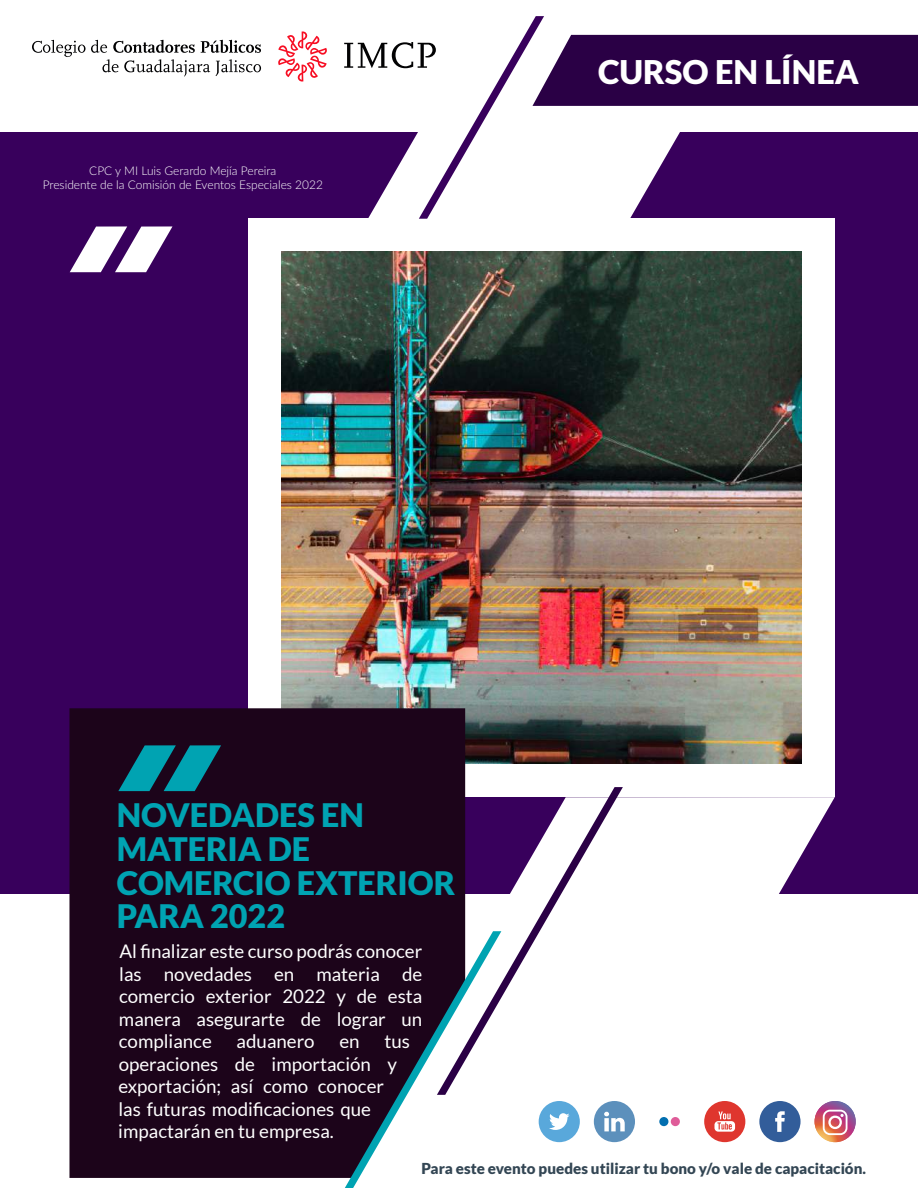
<style>
.page{position:relative;width:918px;height:1188px;background:#fff}
.page>*{position:absolute;margin:0;border:0;box-sizing:border-box;transform-origin:0 0}
.t1{font:900 32.55px "Lato";color:#fff}
.t2{font:900 32.4px/33.9px "Lato";color:#00a3b2}
.t3{font:18.75px/22.5px "Lato";color:#fff;text-align:justify}
.t4{font:900 15.15px "Lato";color:#334654}
.t5{font:300 12px/14.4px "Lato";color:#fff;text-align:center}
</style>
<div class="page">
<div style="left:0;top:133px;width:918px;height:761px;background:#38005c"></div>
<div style="left:249px;top:219px;width:586px;height:578px;background:#fff"></div>
<svg style="left:623px;top:797px;width:212px;height:97px;background:#e4dce8"></svg>
<img style="left:282px;top:252px;width:520px;height:512px">
<svg style="left:465px;top:787px;width:158px;height:211px"></svg>
<div style="left:69px;top:708px;width:396px;height:470px;background:#1c041a"></div>
<svg style="left:118px;top:745px;width:103px;height:46px;background:#0b6374"></svg>
<svg style="left:70px;top:226px;width:102px;height:46px"></svg>
<svg style="left:345px;top:931px;width:156px;height:257px"></svg>
<svg style="left:278px;top:31px;width:49px;height:51px"></svg>
<svg style="left:32px;top:40px;width:229px;height:37px"></svg>
<svg style="left:759px;top:1101px;width:42px;height:41px"></svg>
<svg style="left:815px;top:1101px;width:41px;height:41px"></svg>
<div style="left:823px;top:1110px;width:24px;height:25px;border:2px solid #fff;border-radius:6px"></div>
<div style="left:828px;top:1116px;width:14px;height:13px;border:2px solid #fff;border-radius:50%"></div>
<svg style="left:840px;top:1114px;width:4px;height:3px"></svg>
<svg style="left:539px;top:1101px;width:41px;height:41px"></svg>
<svg style="left:594px;top:1101px;width:41px;height:41px"></svg>
<svg style="left:704px;top:1101px;width:41px;height:41px"></svg>
<svg style="left:663px;top:1117px;width:13px;height:10px"></svg>
<div style="left:659px;top:1117px;width:9px;height:9px;background:#026fb0;border-radius:50%"></div>
<div style="left:671px;top:1117px;width:9px;height:9px;background:#df5c99;border-radius:50%"></div>
<svg style="left:344px;top:16px;width:574px;height:203px"></svg>
<p class="t5" style="left:43px;top:163px;width:282px">CPC y MI Luis Gerardo Mejía Pereira<br>Presidente de la Comisión de Eventos Especiales 2022</p>
<h1 class="t1" style="left:598px;top:53px;width:262px">CURSO EN LÍNEA</h1>
<h2 class="t2" style="left:117px;top:797px;width:340px">NOVEDADES EN<br>MATERIA DE<br>COMERCIO EXTERIOR<br>PARA 2022</h2>
<p class="t3" style="left:119px;top:940px;width:305px">Al finalizar este curso podrás conocer las novedades en materia de comercio exterior 2022 y de esta manera asegurarte de lograr un compliance</p>
<p class="t3" style="left:237px;top:1030px;width:80px">aduanero</p>
<p class="t3" style="left:339px;top:1030px;width:22px">en</p>
<p class="t3" style="left:118px;top:1030px;width:293px;text-align:left;text-indent:266px">tus operaciones de importación y exportación; así como conocer las futuras modificaciones que impactarán en tu empresa.</p>
<p class="t4" style="left:421px;top:1159px;width:446px">Para este evento puedes utilizar tu bono y/o vale de capacitación.</p>
</div>
